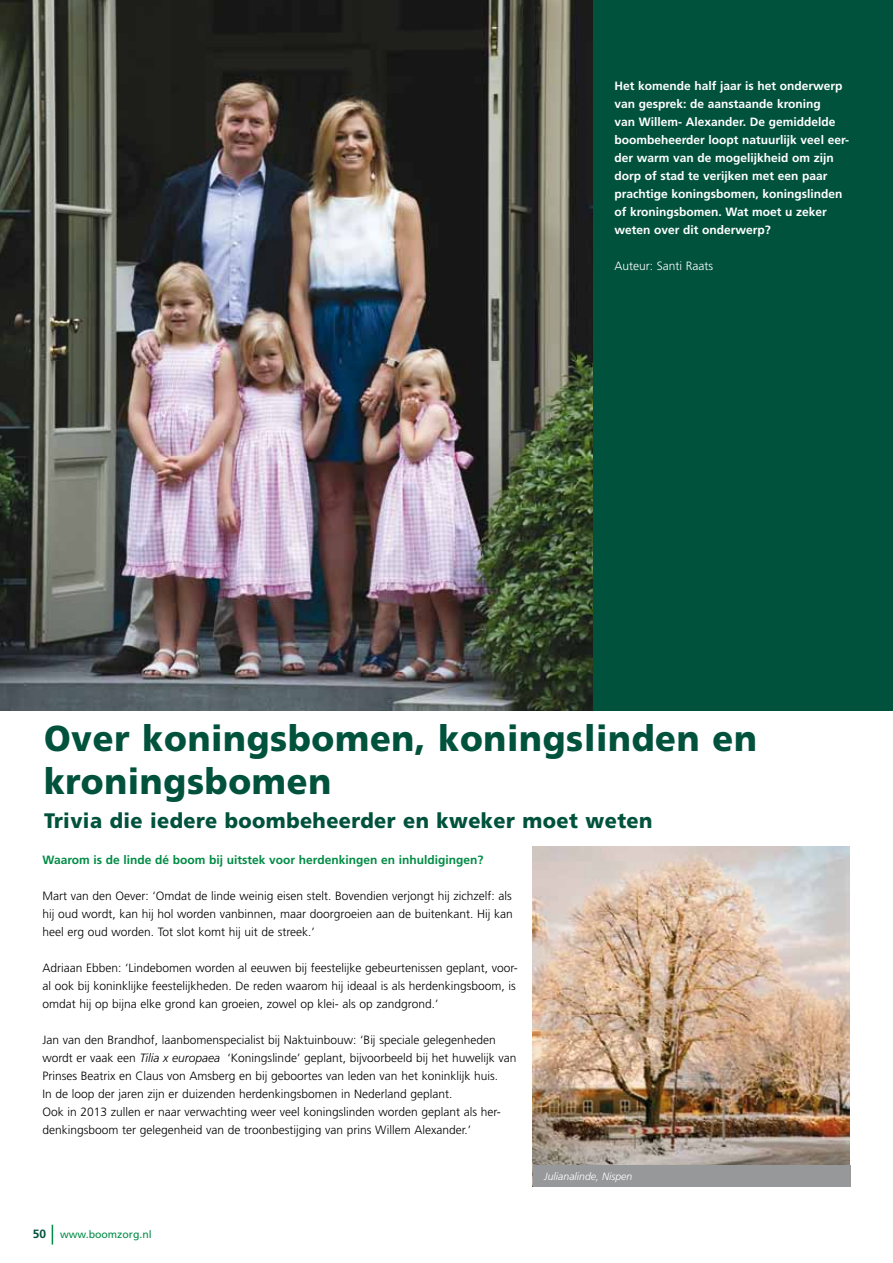
<style>
.page{position:relative;width:893px;height:1263px;background:#fff}
.page>*{position:absolute;margin:0;border:0;box-sizing:border-box;transform-origin:0 0}
.t1{font:900 36px/43.2px "Frutiger";letter-spacing:.02em;color:#00523c;scale:.95 1}
.t2{font:900 21px "Frutiger";letter-spacing:.02em;color:#00523c;scale:.95 1}
.t3{font:300 12px/18px "Frutiger";color:#000}
.t4{font:700 12px/18px "Frutiger";color:#fff}
.t5{font:700 12px "Frutiger";color:#008b45}
.t6{font:300 12px "Frutiger";color:#fff}
.t7{font:italic 300 10.5px "Frutiger";color:#fff}
.t8{font:10.5px "Frutiger";color:#008b45}
.s1{font-style:italic}
.s2{font-weight:700;font-size:12px;color:#00523c}
</style>
<div class="page">
<svg style="left:52px;top:1225px;width:1px;height:19px"></svg>
<img style="left:0;top:0;width:593px;height:710px">
<div style="left:593px;top:0;width:300px;height:710px;background:#00523c"></div>
<img style="left:533px;top:846px;width:317px;height:319px">
<div style="left:533px;top:1165px;width:317px;height:21px;background:#97989a"></div>
<p class="t4" style="left:614px;top:77px;width:236px">Het komende half jaar is het onderwerp van gesprek: de aanstaande kroning<br>van Willem- Alexander. De gemiddelde boombeheerder loopt natuurlijk veel eer&shy;der warm van de mogelijkheid om zijn dorp of stad te verijken met een paar prachtige koningsbomen, koningslinden of kroningsbomen. Wat moet u zeker weten over dit onderwerp?</p>
<p class="t6" style="left:614px;top:259px;width:100px">Auteur: Santi Raats</p>
<h1 class="t1" style="left:44px;top:716px;width:752px">Over koningsbomen, koningslinden en kroningsbomen</h1>
<h2 class="t2" style="left:44px;top:807px;width:642px">Trivia die iedere boombeheerder en kweker moet weten</h2>
<p class="t5" style="left:43px;top:853px;width:442px">Waarom is de linde dé boom bij uitstek voor herdenkingen en inhuldigingen?</p>
<p class="t3" style="left:43px;top:887px;width:472px;text-align:justify">Mart van den Oever: ‘Omdat de linde weinig eisen stelt. Bovendien verjongt hij zichzelf: als hij oud wordt, kan hij hol worden vanbinnen, maar doorgroeien aan de buitenkant. Hij kan heel erg oud worden. Tot slot komt hij uit de streek.’</p>
<p class="t3" style="left:43px;top:959px;width:477px">Adriaan Ebben: ‘Lindebomen worden al eeuwen bij feestelijke gebeurtenissen geplant, voor&shy;al ook bij koninklijke feestelijkheden. De reden waarom hij ideaal is als herdenkingsboom, is omdat hij op bijna elke grond kan groeien, zowel op klei- als op zandgrond.’</p>
<p class="t3" style="left:43px;top:1031px;width:475px">Jan van den Brandhof, laanbomenspecialist bij Naktuinbouw: ‘Bij speciale gelegenheden wordt er vaak een <span class="s1">Tilia x europaea</span> ‘Koningslinde’ geplant, bijvoorbeeld bij het huwelijk van Prinses Beatrix en Claus von Amsberg en bij geboortes van leden van het koninklijk huis.<br>In de loop der jaren zijn er duizenden herdenkingsbomen in Nederland geplant.<br>Ook in 2013 zullen er naar verwachting weer veel koningslinden worden geplant als her&shy;denkingsboom ter gelegenheid van de troonbestijging van prins Willem Alexander.’</p>
<p class="t8" style="left:33px;top:1228px;width:120px"><span class="s2">50</span> www.boomzorg.nl</p>
<p class="t7" style="left:544px;top:1170px;width:90px">Julianalinde, Nispen</p>
</div>
